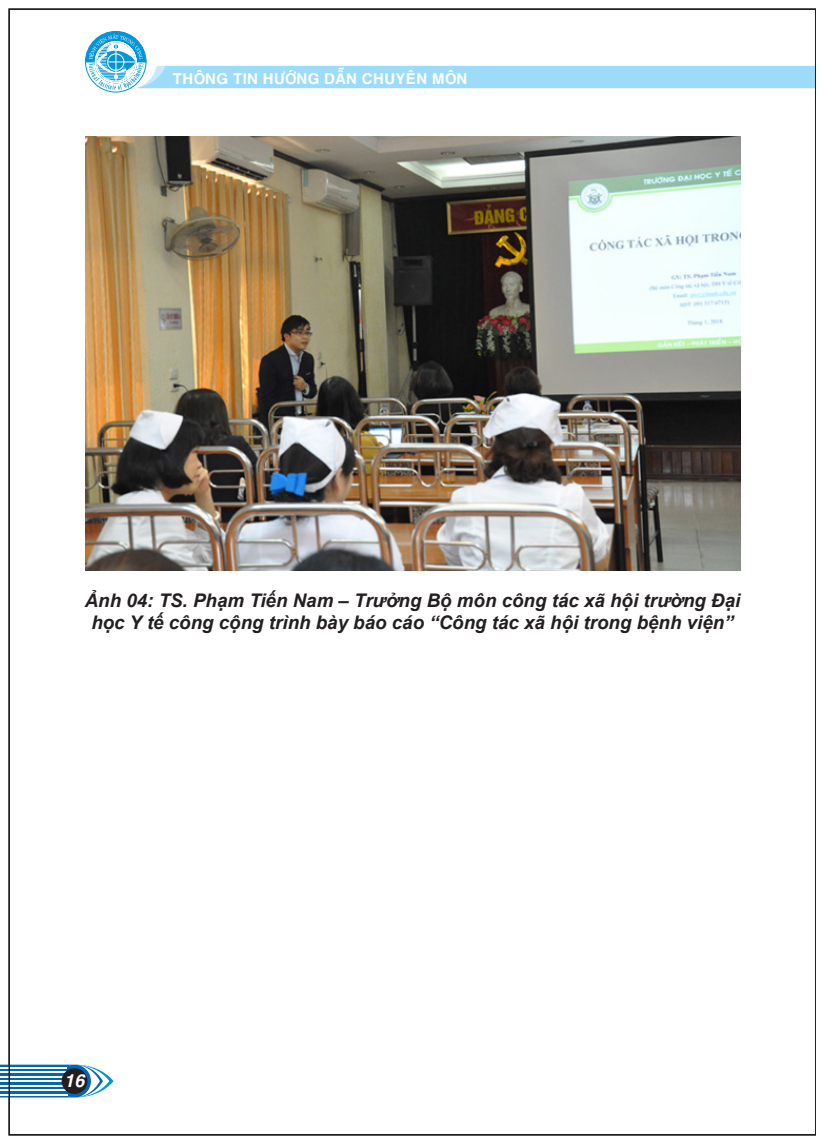
<style>
.page{position:relative;width:825px;height:1144px;background:#fff}
.page>*{position:absolute;margin:0;border:0;box-sizing:border-box;transform-origin:0 0}
.t1{font:italic 700 18.75px/21.6px "Arial";color:#231f20;text-align:center}
.t2{font:italic 700 18px "UTM Helve";color:#fff}
.t3{font:700 15px "UTM Helve";color:#fff}
</style>
<div class="page">
<img style="left:0;top:8px;width:816px;height:1128px">
<p class="t3" style="left:173px;top:66px;width:296px">THÔNG TIN HƯỚNG DẪN CHUYÊN MÔN</p>
<p class="t1" style="left:85px;top:590px;width:657px">Ảnh 04: TS. Phạm Tiến Nam – Trưởng Bộ môn công tác xã hội trường Đại học Y tế công cộng trình bày báo cáo “Công tác xã hội trong bệnh viện”</p>
<p class="t2" style="left:64px;top:1065px;width:22px">16</p>
</div>
